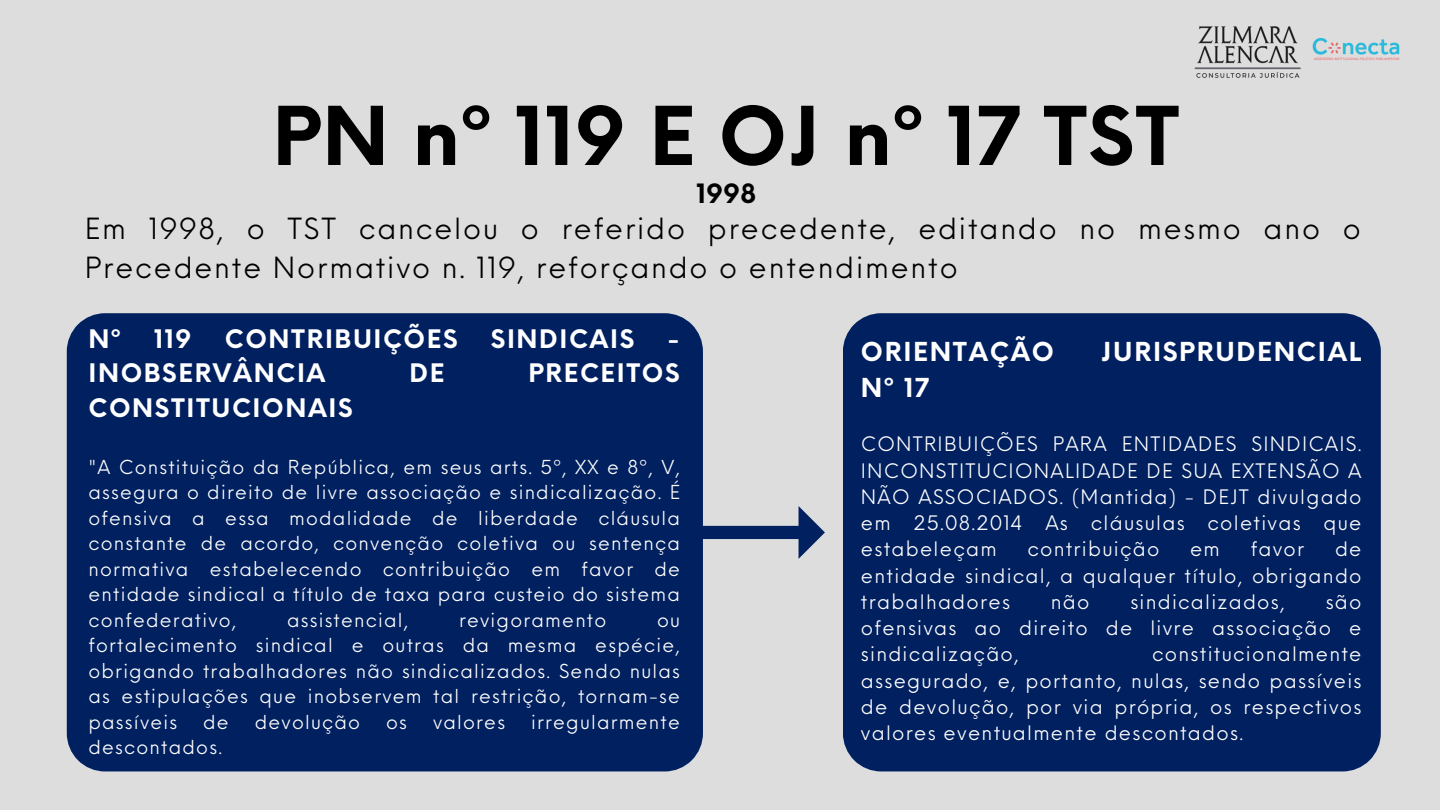
<style>
.page{position:relative;width:1440px;height:810px;background:#ddd}
.page>*{position:absolute;margin:0;border:0;box-sizing:border-box;transform-origin:0 0}
.t1{font:700 79px "Neue Einstellung";letter-spacing:.015em;color:#000}
.t2{font:28.5px/39px "Neue Einstellung";letter-spacing:.065em;color:#000}
.t3{font:700 26px "Neue Einstellung";color:#000}
.t4{font:700 25.5px "Neue Einstellung";letter-spacing:.065em;color:#fff}
.t5{font:700 24.9px "Neue Einstellung";letter-spacing:.065em;color:#fff}
.t6{font:19.5px/26.2px "Neue Einstellung";letter-spacing:.065em;color:#fff;text-align:justify}
.t7{font:18.8px/25.5px "Neue Einstellung";letter-spacing:.065em;color:#fff;text-align:justify}
</style>
<div class="page">
<svg style="left:703px;top:506px;width:122px;height:53px"></svg>
<div style="left:67px;top:313px;width:636px;height:458px;background:#002060"></div>
<div style="left:843px;top:313px;width:538px;height:458px;background:#002060"></div>
<img style="left:1194px;top:26px;width:107px;height:52px">
<img style="left:1312px;top:38px;width:88px;height:22px">
<p class="t1" style="left:272px;top:65px;width:909px">PN nº 119 E OJ nº 17 TST</p>
<p class="t3" style="left:696px;top:170px;width:62px">1998</p>
<p class="t2" style="left:85px;top:206px;width:1278px">Em 1998, o TST cancelou o referido precedente, editando no mesmo ano o<br>Precedente Normativo n. 119, reforçando o entendimento</p>
<p class="t5" style="left:88px;top:316px;width:34px">Nº</p>
<p class="t5" style="left:154px;top:316px;width:39px">119</p>
<p class="t5" style="left:225px;top:316px;width:234px">CONTRIBUIÇÕES</p>
<p class="t5" style="left:491px;top:316px;width:145px">SINDICAIS</p>
<p class="t5" style="left:668px;top:316px;width:14px">-</p>
<p class="t5" style="left:88px;top:350px;width:239px">INOBSERVÂNCIA</p>
<p class="t5" style="left:410px;top:350px;width:36px">DE</p>
<p class="t5" style="left:529px;top:350px;width:153px">PRECEITOS</p>
<p class="t5" style="left:88px;top:385px;width:266px">CONSTITUCIONAIS</p>
<p class="t7" style="left:88px;top:452px;width:593px">"A Constituição da República, em seus arts. 5º, XX e 8º, V, assegura o direito de livre associação e sindicalização. É ofensiva a essa modalidade de liberdade cláusula constante de acordo, convenção coletiva ou sentença normativa estabelecendo contribuição em favor de entidade sindical a título de taxa para custeio do sistema confederativo,</p>
<p class="t7" style="left:287px;top:605px;width:123px">assistencial,</p>
<p class="t7" style="left:459px;top:605px;width:149px">revigoramento</p>
<p class="t7" style="left:88px;top:605px;width:593px;text-indent:569px">ou fortalecimento sindical e outras da mesma espécie, obrigando trabalhadores não sindicalizados. Sendo nulas as estipulações que inobservem tal restrição, tornam-se passíveis</p>
<p class="t7" style="left:203px;top:707px;width:27px">de</p>
<p class="t7" style="left:255px;top:707px;width:107px">devolução</p>
<p class="t7" style="left:386px;top:707px;width:22px">os</p>
<p class="t7" style="left:433px;top:707px;width:74px">valores</p>
<p class="t7" style="left:531px;top:707px;width:150px">irregularmente</p>
<p class="t7" style="left:88px;top:733px;width:135px">descontados.</p>
<p class="t4" style="left:861px;top:329px;width:195px">ORIENTAÇÃO</p>
<p class="t4" style="left:1101px;top:329px;width:262px">JURISPRUDENCIAL</p>
<p class="t4" style="left:861px;top:364px;width:70px">Nº 17</p>
<p class="t6" style="left:861px;top:429px;width:502px">CONTRIBUIÇÕES PARA ENTIDADES SINDICAIS.<br>INCONSTITUCIONALIDADE DE SUA EXTENSÃO A NÃO ASSOCIADOS. (Mantida) - DEJT divulgado em 25.08.2014 As cláusulas coletivas que estabeleçam</p>
<p class="t6" style="left:1027px;top:534px;width:133px">contribuição</p>
<p class="t6" style="left:1190px;top:534px;width:31px">em</p>
<p class="t6" style="left:1251px;top:534px;width:55px">favor</p>
<p class="t6" style="left:861px;top:534px;width:502px;text-indent:474px">de entidade sindical, a qualquer título, obrigando trabalhadores</p>
<p class="t6" style="left:1051px;top:587px;width:40px">não</p>
<p class="t6" style="left:1130px;top:587px;width:156px">sindicalizados,</p>
<p class="t6" style="left:861px;top:587px;width:502px;text-indent:465px">são ofensivas ao direito de livre associação e sindicalização,</p>
<p class="t6" style="left:861px;top:639px;width:502px;text-indent:291px">constitucionalmente assegurado, e, portanto, nulas, sendo passíveis de devolução, por via própria, os respectivos valores eventualmente descontados.</p>
</div>
